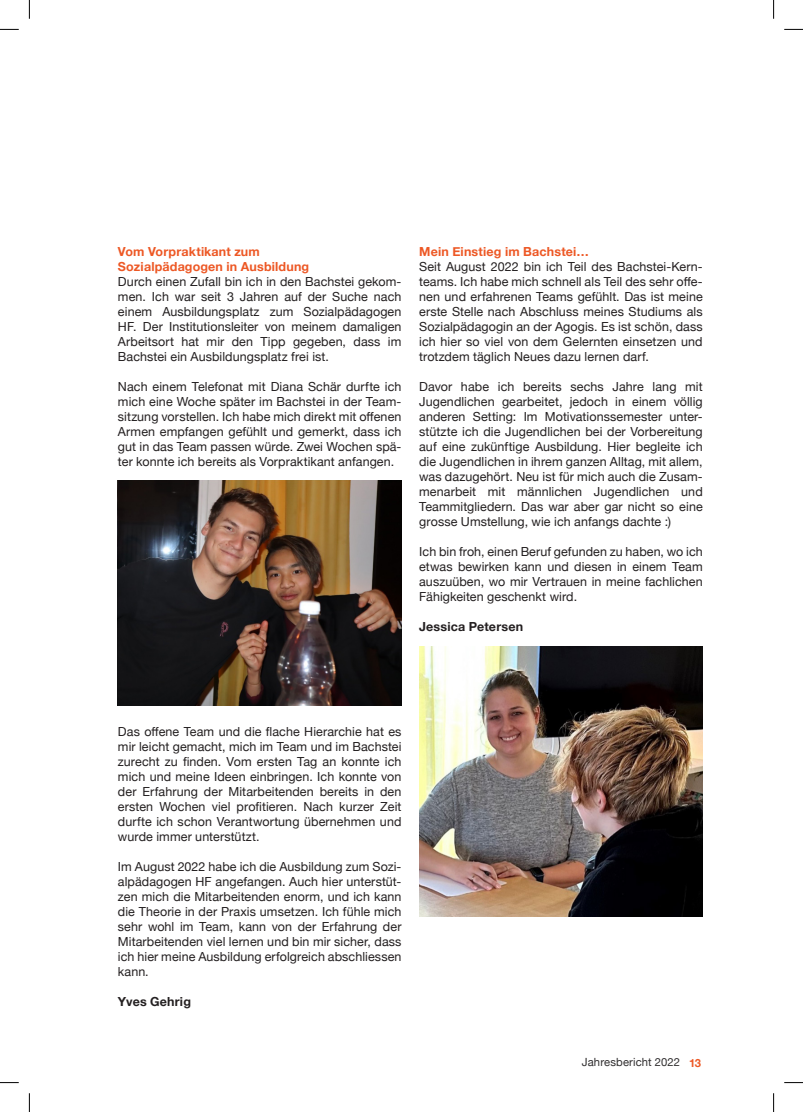
<style>
.page{position:relative;width:803px;height:1112px;background:#fff}
.page>*{position:absolute;margin:0;border:0;box-sizing:border-box;transform-origin:0 0}
.Fliesstext{font:12.5px/15px "Helvetica Neue";letter-spacing:.005em;color:#231f20;text-align:justify}
.Zwischentitel_no_spa{font:700 12.5px/15px "Helvetica Neue";letter-spacing:.015em;color:#ed5825}
.Name_Autor{font:700 12.5px "Helvetica Neue";letter-spacing:.015em;color:#231f20}
.t1{font:11.25px "Helvetica Neue";letter-spacing:.01em;color:#312f30}
.s1{font-weight:700;color:#ed5825}
</style>
<div class="page">
<img style="left:118px;top:480px;width:283px;height:225px">
<img style="left:419px;top:646px;width:284px;height:270px">
<svg style="left:0;top:29px;width:19px;height:1px"></svg>
<svg style="left:784px;top:29px;width:19px;height:1px"></svg>
<svg style="left:0;top:1082px;width:19px;height:1px"></svg>
<svg style="left:784px;top:1082px;width:19px;height:1px"></svg>
<svg style="left:29px;top:0;width:1px;height:19px"></svg>
<svg style="left:29px;top:1093px;width:1px;height:18px"></svg>
<svg style="left:773px;top:0;width:1px;height:19px"></svg>
<svg style="left:773px;top:1093px;width:1px;height:18px"></svg>
<p class="Zwischentitel_no_spa" style="left:118px;top:244px;width:193px">Vom Vorpraktikant zum<br>Sozialpädagogen in Ausbildung</p>
<p class="Fliesstext" style="left:118px;top:274px;width:285px">Durch einen Zufall bin ich in den Bachstei gekom&shy;men. Ich war seit 3 Jahren auf der Suche nach einem Ausbildungsplatz zum Sozialpädagogen HF. Der Institutionsleiter von meinem damaligen Arbeitsort hat mir den Tipp gegeben, dass im Bachstei ein Ausbildungsplatz frei ist.</p>
<p class="Fliesstext" style="left:118px;top:379px;width:285px">Nach einem Telefonat mit Diana Schär durfte ich mich eine Woche später im Bachstei in der Team&shy;sitzung vorstellen. Ich habe mich direkt mit offenen Armen empfangen gefühlt und gemerkt, dass ich gut in das Team passen würde. Zwei Wochen spä&shy;ter konnte ich bereits als Vorpraktikant anfangen.</p>
<p class="Zwischentitel_no_spa" style="left:419px;top:244px;width:171px">Mein Einstieg im Bachstei…</p>
<p class="Fliesstext" style="left:419px;top:259px;width:285px">Seit August 2022 bin ich Teil des Bachstei-Kern&shy;teams. Ich habe mich schnell als Teil des sehr offe&shy;nen und erfahrenen Teams gefühlt. Das ist meine erste Stelle nach Abschluss meines Studiums als Sozialpädagogin an der Agogis. Es ist schön, dass ich hier so viel von dem Gelernten einsetzen und trotzdem täglich Neues dazu lernen darf.</p>
<p class="Fliesstext" style="left:419px;top:379px;width:285px">Davor habe ich bereits sechs Jahre lang mit Jugendlichen gearbeitet, jedoch in einem völlig anderen Setting: Im Motivationssemester unter&shy;stützte ich die Jugendlichen bei der Vorbereitung auf eine zukünftige Ausbildung. Hier begleite ich die Jugendlichen in ihrem ganzen Alltag, mit allem, was dazugehört. Neu ist für mich auch die Zusam&shy;menarbeit mit männlichen Jugendlichen und Teammitgliedern. Das war aber gar nicht so eine grosse Umstellung, wie ich anfangs dachte :)</p>
<p class="Fliesstext" style="left:419px;top:544px;width:285px">Ich bin froh, einen Beruf gefunden zu haben, wo ich etwas bewirken kann und diesen in einem Team auszuüben, wo mir Vertrauen in meine fachlichen Fähigkeiten geschenkt wird.</p>
<p class="Name_Autor" style="left:419px;top:616px;width:105px">Jessica Petersen</p>
<p class="Fliesstext" style="left:118px;top:724px;width:285px">Das offene Team und die flache Hierarchie hat es mir leicht gemacht, mich im Team und im Bachstei zurecht zu finden. Vom ersten Tag an konnte ich mich und meine Ideen einbringen. Ich konnte von der Erfahrung der Mitarbeitenden bereits in den ersten Wochen viel profitieren. Nach kurzer Zeit durfte ich schon Verantwortung übernehmen und wurde immer unterstützt.</p>
<p class="Fliesstext" style="left:118px;top:859px;width:285px">Im August 2022 habe ich die Ausbildung zum Sozi&shy;alpädagogen HF angefangen. Auch hier unterstüt&shy;zen mich die Mitarbeitenden enorm, und ich kann die Theorie in der Praxis umsetzen. Ich fühle mich sehr wohl im Team, kann von der Erfahrung der Mitarbeitenden viel lernen und bin mir sicher, dass ich hier meine Ausbildung erfolgreich abschliessen kann.</p>
<p class="Name_Autor" style="left:118px;top:991px;width:74px">Yves Gehrig</p>
<p class="t1" style="left:582px;top:1053px;width:121px">Jahresbericht 2022 <span class="s1">13</span></p>
</div>
